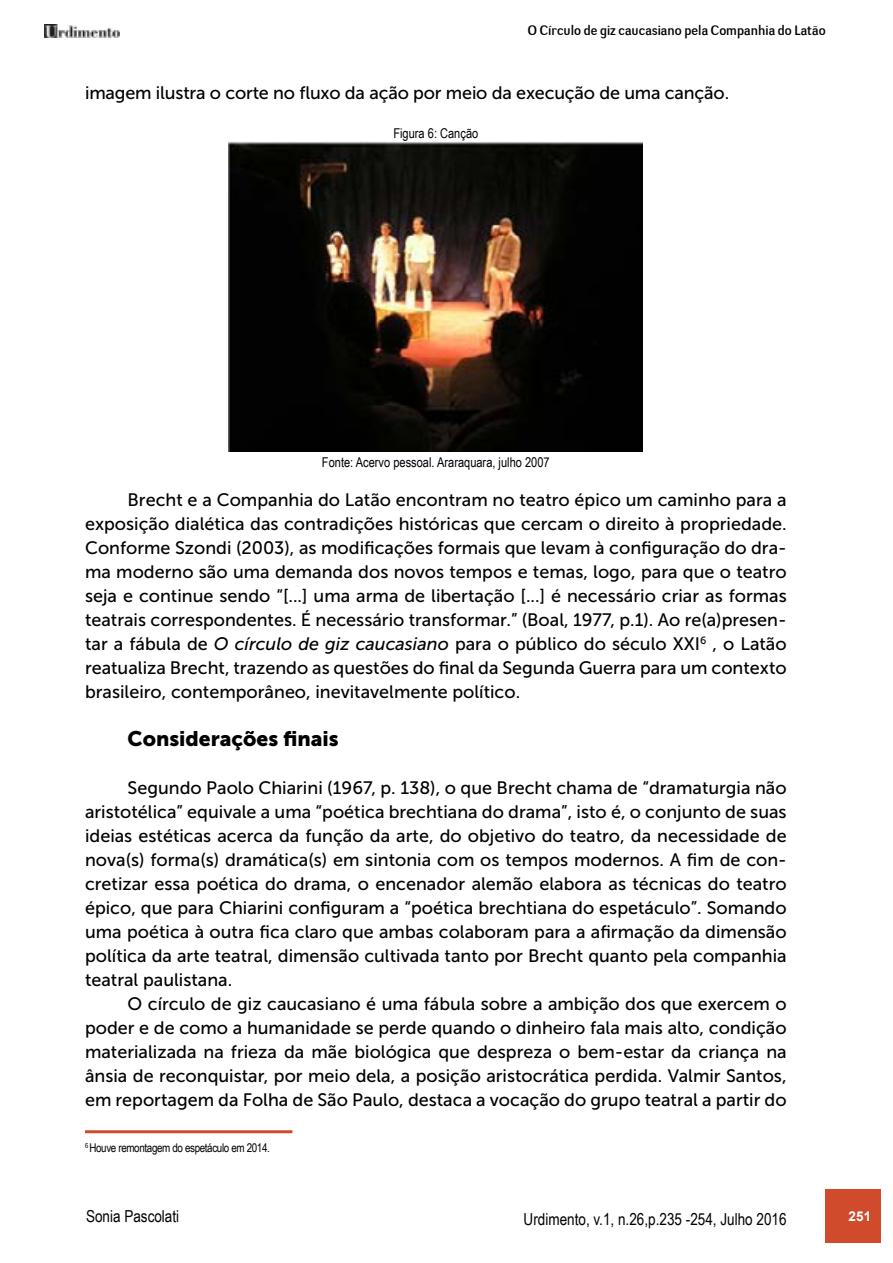
<style>
.page{position:relative;width:893px;height:1263px;background:#fff}
.page>*{position:absolute;margin:0;border:0;box-sizing:border-box;transform-origin:0 0}
.t1{font:21px "Museo Sans 900";color:#000}
.t2{font:18px/24px "Museo Sans 500";color:#000;text-align:justify}
.t3{font:16.5px "Arial Narrow";color:#000}
.t4{font:13.5px "Arial Narrow";color:#000}
.t5{font:13.5px "Negotiate Free";color:#000}
.t6{font:700 13.5px "Arial";color:#fff}
.t7{font:12px "Arial Narrow";letter-spacing:-.03em;color:#000}
.s1{font-style:italic}
</style>
<div class="page">
<img style="left:45px;top:25px;width:75px;height:13px">
<div style="left:825px;top:1189px;width:55px;height:53px;background:#d04b2b"></div>
<img style="left:229px;top:141px;width:414px;height:311px">
<hr style="left:87px;top:1130px;width:204px;height:3px;background:#d04b2b">
<p class="t5" style="left:528px;top:22px;width:299px">O Círculo de giz caucasiano pela Companhia do Latão</p>
<p class="t2" style="left:85px;top:80px;width:646px">imagem ilustra o corte no fluxo da ação por meio da execução de uma canção.</p>
<p class="t4" style="left:393px;top:123px;width:86px">Figura 6: Canção</p>
<p class="t4" style="left:322px;top:452px;width:229px">Fonte: Acervo pessoal. Araraquara, julho 2007</p>
<p class="t2" style="left:85px;top:488px;width:703px;text-indent:43px">Brecht e a Companhia do Latão encontram no teatro épico um caminho para a exposição dialética das contradições históricas que cercam o direito à propriedade.<br>Conforme Szondi (2003), as modificações formais que levam à configuração do dra&shy;ma moderno são uma demanda dos novos tempos e temas, logo, para que o teatro seja e continue sendo “[...] uma arma de libertação [...] é necessário criar as formas teatrais correspondentes. É necessário transformar.” (Boal, 1977, p.1). Ao re(a)presen&shy;tar a fábula de <span class="s1">O círculo de giz caucasiano</span> para o público do século XXI<sup>6</sup> , o Latão reatualiza Brecht, trazendo as questões do final da Segunda Guerra para um contexto brasileiro, contemporâneo, inevitavelmente político.</p>
<p class="t1" style="left:128px;top:726px;width:213px">Considerações finais</p>
<p class="t2" style="left:85px;top:776px;width:703px;text-indent:43px">Segundo Paolo Chiarini (1967, p. 138), o que Brecht chama de “dramaturgia não aristotélica” equivale a uma “poética brechtiana do drama”, isto é, o conjunto de suas ideias estéticas acerca da função da arte, do objetivo do teatro, da necessidade de nova(s) forma(s) dramática(s) em sintonia com os tempos modernos. A fim de con&shy;cretizar essa poética do drama, o encenador alemão elabora as técnicas do teatro épico, que para Chiarini configuram a “poética brechtiana do espetáculo”. Somando uma poética à outra fica claro que ambas colaboram para a afirmação da dimensão política da arte teatral, dimensão cultivada tanto por Brecht quanto pela companhia teatral paulistana.</p>
<p class="t2" style="left:85px;top:991px;width:703px;text-indent:43px">O círculo de giz caucasiano é uma fábula sobre a ambição dos que exercem o poder e de como a humanidade se perde quando o dinheiro fala mais alto, condição materializada na frieza da mãe biológica que despreza o bem-estar da criança na ânsia de reconquistar, por meio dela, a posição aristocrática perdida. Valmir Santos, em reportagem da Folha de São Paulo, destaca a vocação do grupo teatral a partir do</p>
<p class="t7" style="left:85px;top:1139px;width:186px"><sup>6</sup> Houve remontagem do espetáculo em 2014.</p>
<p class="t3" style="left:86px;top:1204px;width:95px">Sonia Pascolati</p>
<p class="t3" style="left:524px;top:1206px;width:265px">Urdimento, v.1, n.26,p.235 -254, Julho 2016</p>
<p class="t6" style="left:849px;top:1207px;width:24px">251</p>
</div>
